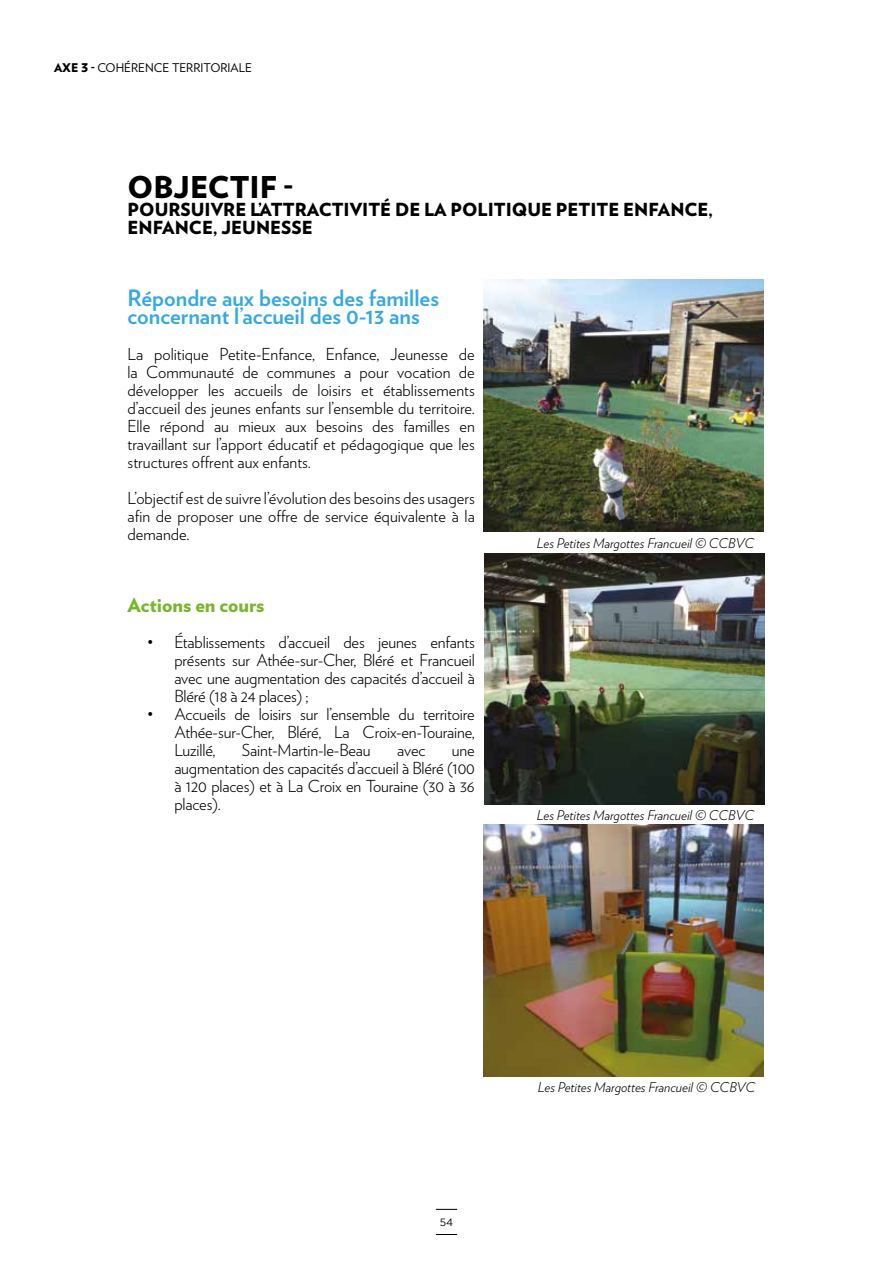
<style>
.page{position:relative;width:893px;height:1263px;background:#fff}
.page>*{position:absolute;margin:0;border:0;box-sizing:border-box;transform-origin:0 0}
.t1{font:900 30px "Verlag";color:#000}
.t2{font:700 22.5px/18px "Verlag";color:#36a9e1}
.t3{font:900 19.5px "Verlag";color:#76b82a}
.t4{font:900 18px/18px "Verlag";color:#000}
.t5{font:300 16.5px/18px "Verlag";letter-spacing:-.01em;color:#000;text-align:justify}
.t6{font:italic 300 13.5px "Verlag";color:#000}
.t7{font:12px "Verlag";color:#000}
.t8{font:10.5px "Gotham";color:#000}
.s1{font-weight:900}
</style>
<div class="page">
<svg style="left:436px;top:1234px;width:21px;height:1px"></svg>
<svg style="left:436px;top:1209px;width:21px;height:1px"></svg>
<img style="left:484px;top:553px;width:280px;height:252px">
<img style="left:483px;top:280px;width:280px;height:252px">
<img style="left:483px;top:825px;width:280px;height:251px">
<p class="t7" style="left:54px;top:58px;width:199px"><span class="s1">AXE 3 -</span> COHÉRENCE TERRITORIALE</p>
<h1 class="t1" style="left:128px;top:162px;width:167px">OBJECTIF -</h1>
<p class="t4" style="left:128px;top:200px;width:587px">POURSUIVRE L’ATTRACTIVITÉ DE LA POLITIQUE PETITE ENFANCE,<br>ENFANCE, JEUNESSE</p>
<h2 class="t2" style="left:128px;top:288px;width:313px">Répondre aux besoins des familles concernant l’accueil des 0-13 ans</h2>
<p class="t5" style="left:128px;top:344px;width:349px">La politique Petite-Enfance, Enfance, Jeunesse de la Communauté de communes a pour vocation de développer les accueils de loisirs et établissements d’accueil des jeunes enfants sur l’ensemble du territoire.<br>Elle répond au mieux aux besoins des familles en travaillant sur l’apport éducatif et pédagogique que les structures offrent aux enfants.</p>
<p class="t5" style="left:128px;top:488px;width:349px">L’objectif est de suivre l’évolution des besoins des usagers afin de proposer une offre de service équivalente à la demande.</p>
<p class="t3" style="left:128px;top:589px;width:138px">Actions en cours</p>
<p class="t5" style="left:174px;top:632px;width:302px;text-indent:-27px">• Établissements d’accueil des jeunes enfants présents sur Athée-sur-Cher, Bléré et Francueil avec une augmentation des capacités d’accueil à Bléré (18 à 24 places) ;</p>
<p class="t5" style="left:174px;top:704px;width:302px;text-indent:-27px">• Accueils de loisirs sur l’ensemble du territoire Athée-sur-Cher, Bléré, La Croix-en-Touraine, Luzillé,</p>
<p class="t5" style="left:242px;top:740px;width:130px">Saint-Martin-le-Beau</p>
<p class="t5" style="left:397px;top:740px;width:30px">avec</p>
<p class="t5" style="left:174px;top:740px;width:302px;text-indent:278px">une augmentation des capacités d’accueil à Bléré (100 à 120 places) et à La Croix en Touraine (30 à 36 places).</p>
<p class="t6" style="left:537px;top:532px;width:219px">Les Petites Margottes Francueil © CCBVC</p>
<p class="t6" style="left:537px;top:805px;width:219px">Les Petites Margottes Francueil © CCBVC</p>
<p class="t8" style="left:440px;top:1216px;width:15px">54</p>
<p class="t6" style="left:538px;top:1077px;width:219px">Les Petites Margottes Francueil © CCBVC</p>
</div>
